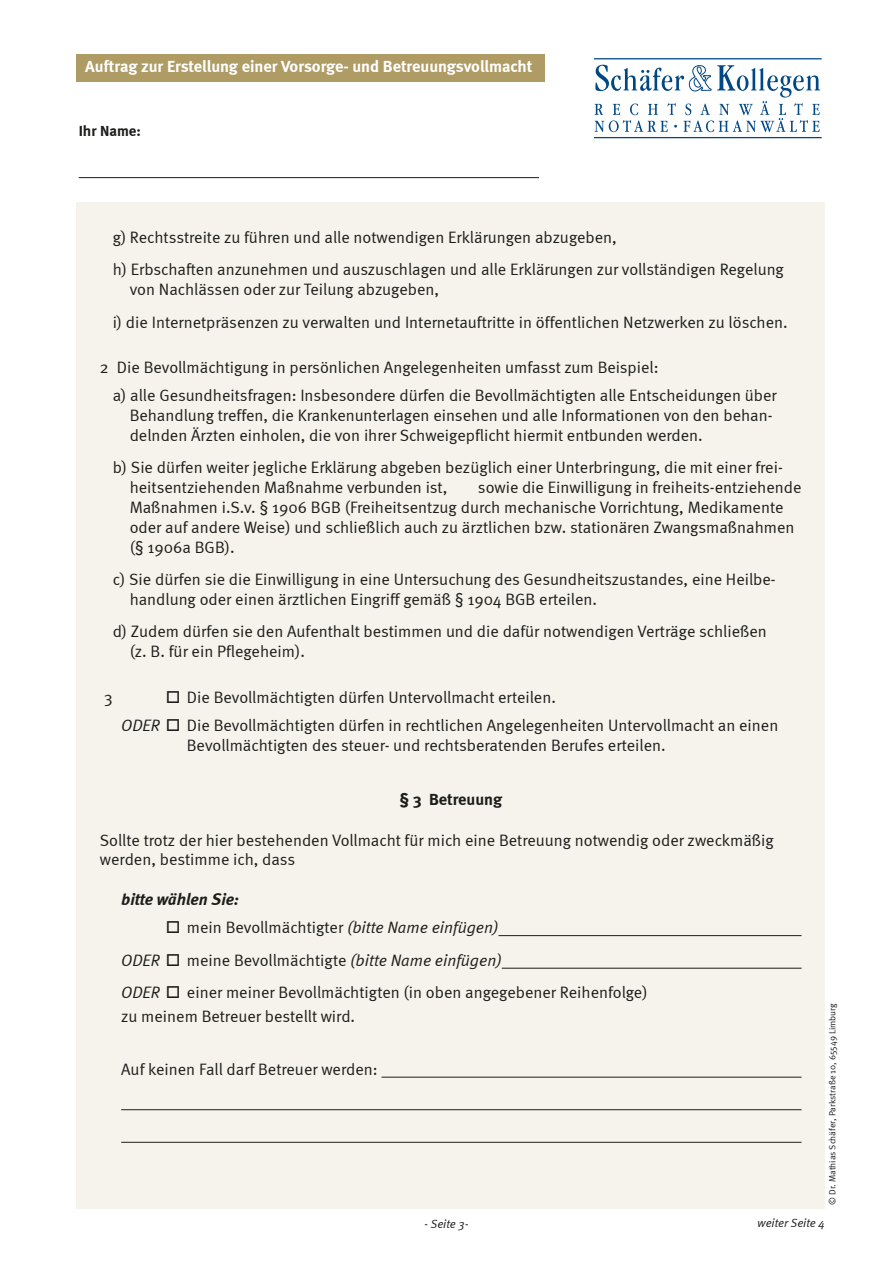
<style>
.page{position:relative;width:893px;height:1263px;background:#fff}
.page>*{position:absolute;margin:0;border:0;box-sizing:border-box;transform-origin:0 0}
.Unterliste_Nr_abc{font:16.5px/19.8px "Meta Normal";color:#1d1d1b}
.unter_Liste{font:16.5px/19.8px "Meta Normal";color:#1d1d1b}
.Nummeriert{font:16.5px "Meta Normal";color:#1d1d1b}
.Fließtext{font:16.5px/19.8px "Meta Normal";color:#1d1d1b}
.t1{font:700 16.5px "Meta";letter-spacing:-.005em;color:#fff}
.unter_Liste-2{font:italic 16.5px "Meta Normal";color:#1d1d1b}
.fett{font:italic 700 16.5px "Meta";color:#1d1d1b}
.Überschrift{font:700 16.5px "Meta";color:#1d1d1b}
.t2{font:700 15px "Meta";color:#1d1d1b}
.Fließtext-2{font:italic 12px "Meta Normal";letter-spacing:-.005em;color:#1d1d1b}
.Fließtext-3{font:9px "Meta Normal";color:#1d1d1b}
.s1{font-style:italic}
.s2{font-style:normal}
</style>
<div class="page">
<div style="left:77px;top:202px;width:748px;height:1007px;background:#f6f3ec"></div>
<hr style="left:594px;top:58px;width:228px;height:1px;background:#004885">
<hr style="left:594px;top:137px;width:228px;height:1px;background:#004885">
<svg style="left:595px;top:65px;width:225px;height:67px"></svg>
<hr style="left:498px;top:935px;width:303px;height:1px;background:#1d1d1b">
<hr style="left:502px;top:968px;width:299px;height:1px;background:#1d1d1b">
<hr style="left:381px;top:1077px;width:420px;height:1px;background:#1d1d1b">
<hr style="left:121px;top:1109px;width:680px;height:1px;background:#1d1d1b">
<hr style="left:121px;top:1142px;width:680px;height:1px;background:#1d1d1b">
<div style="left:77px;top:54px;width:468px;height:27px;background:#af9b64"></div>
<hr style="left:79px;top:177px;width:460px;height:1px;background:#1d1d1b">
<p class="t1" style="left:85px;top:57px;width:449px">Auftrag zur Erstellung einer Vorsorge- und Betreuungsvollmacht</p>
<p class="t2" style="left:79px;top:121px;width:64px">Ihr Name:</p>
<p class="Unterliste_Nr_abc" style="left:113px;top:227px;width:506px">g) Rechtsstreite zu führen und alle notwendigen Erklärungen abzugeben,</p>
<p class="Unterliste_Nr_abc" style="left:130px;top:259px;width:656px;text-indent:-17px">h) Erbschaften anzunehmen und auszuschlagen und alle Erklärungen zur vollständigen Regelung von Nachlässen oder zur Teilung abzugeben,</p>
<p class="Unterliste_Nr_abc" style="left:113px;top:312px;width:677px">i) die Internetpräsenzen zu verwalten und Internetauftritte in öffentlichen Netzwerken zu löschen.</p>
<p class="Nummeriert" style="left:100px;top:358px;width:560px">2 Die Bevollmächtigung in persönlichen Angelegenheiten umfasst zum Beispiel:</p>
<p class="Unterliste_Nr_abc" style="left:130px;top:385px;width:648px;text-indent:-17px">a) alle Gesundheitsfragen: Insbesondere dürfen die Bevollmächtigten alle Entscheidungen über<br>Behandlung treffen, die Krankenunterlagen einsehen und alle Informationen von den behan&shy;delnden Ärzten einholen, die von ihrer Schweigepflicht hiermit entbunden werden.</p>
<p class="Unterliste_Nr_abc" style="left:130px;top:457px;width:655px;text-indent:-17px">b) Sie dürfen weiter jegliche Erklärung abgeben bezüglich einer Unterbringung, die mit einer frei&shy;heitsentziehenden Maßnahme verbunden ist,</p>
<p class="Unterliste_Nr_abc" style="left:130px;top:477px;width:673px;text-indent:348px">sowie die Einwilligung in freiheits-entziehende Maßnahmen i.S.v. § 1906 BGB (Freiheitsentzug durch mechanische Vorrichtung, Medikamente oder auf andere Weise) und schließlich auch zu ärztlichen bzw. stationären Zwangsmaßnahmen (§ 1906a BGB).</p>
<p class="Unterliste_Nr_abc" style="left:130px;top:569px;width:647px;text-indent:-17px">c) Sie dürfen sie die Einwilligung in eine Untersuchung des Gesundheitszustandes, eine Heilbe&shy;handlung oder einen ärztlichen Eingriff gemäß § 1904 BGB erteilen.</p>
<p class="Unterliste_Nr_abc" style="left:130px;top:622px;width:639px;text-indent:-17px">d) Zudem dürfen sie den Aufenthalt bestimmen und die dafür notwendigen Verträge schließen (z. B. für ein Pflegeheim).</p>
<p class="Nummeriert" style="left:104px;top:687px;width:10px">3</p>
<p class="Nummeriert" style="left:166px;top:687px;width:391px">□ Die Bevollmächtigten dürfen Untervollmacht erteilen.</p>
<p class="unter_Liste" style="left:187px;top:715px;width:593px;text-indent:-66px"><span class="s1">ODER</span> □ Die Bevollmächtigten dürfen in rechtlichen Angelegenheiten Untervollmacht an einen<br>Bevollmächtigten des steuer- und rechtsberatenden Berufes erteilen.</p>
<p class="Überschrift" style="left:399px;top:789px;width:104px">§ 3 Betreuung</p>
<p class="Fließtext" style="left:100px;top:830px;width:675px">Sollte trotz der hier bestehenden Vollmacht für mich eine Betreuung notwendig oder zweckmäßig werden, bestimme ich, dass</p>
<p class="fett" style="left:121px;top:889px;width:119px">bitte wählen Sie:</p>
<p class="unter_Liste" style="left:166px;top:917px;width:334px">□ mein Bevollmächtigter <span class="s1">(bitte Name einfügen)</span></p>
<p class="unter_Liste-2" style="left:121px;top:950px;width:382px">ODER □ <span class="s2">meine Bevollmächtigte</span> (bitte Name einfügen)</p>
<p class="unter_Liste" style="left:121px;top:982px;width:528px"><span class="s1">ODER</span> □ einer meiner Bevollmächtigten (in oben angegebener Reihenfolge)</p>
<p class="unter_Liste" style="left:121px;top:1007px;width:235px">zu meinem Betreuer bestellt wird.</p>
<p class="unter_Liste" style="left:121px;top:1059px;width:258px">Auf keinen Fall darf Betreuer werden:</p>
<p class="Fließtext-3" style="left:827px;top:1205px;width:203px;rotate:-90deg">© Dr. Mathias Schäfer, Parkstraße 10, 65549 Limburg</p>
<p class="Fließtext-2" style="left:424px;top:1217px;width:46px">- Seite 3-</p>
<p class="Fließtext-2" style="left:758px;top:1215px;width:69px">weiter Seite 4</p>
</div>
